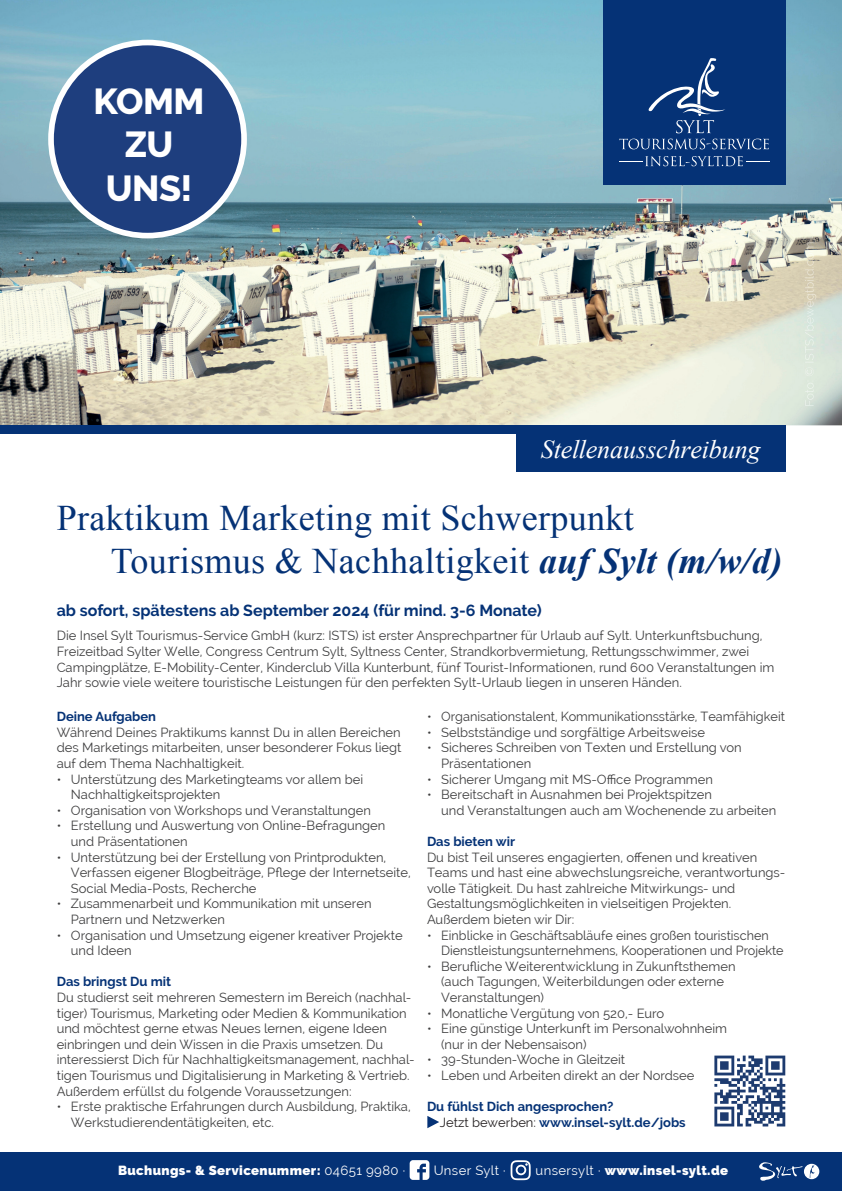
<style>
.page{position:relative;width:842px;height:1191px;background:#fff}
.page>*{position:absolute;margin:0;border:0;box-sizing:border-box;transform-origin:0 0}
.t1{font:36px/43.2px "Times New Roman";letter-spacing:.01em;color:#053276}
.t2{font:800 36px/43.2px "Raleway";letter-spacing:-.015em;color:#fff;text-align:center}
.t3{font:italic 26px "Times New Roman";letter-spacing:-.005em;color:#fff}
.t4{font:700 16px "Raleway";color:#053276}
.t5{font:900 13.1px "Raleway";letter-spacing:.03em;color:#fff}
.t6{font:13.1px "Raleway";letter-spacing:.03em;color:#fff}
.t7{font:13px/15.6px "Raleway";color:#3e3e3f}
.t8{font:700 13px/15.6px "Raleway";color:#053276}
.s1{font-weight:700;font-style:italic}
.s2{font-weight:400;color:#231f20}
.s3{font-weight:400}
</style>
<div class="page">
<img style="left:0;top:0;width:842px;height:425px">
<div style="left:0;top:425px;width:782px;height:9px;background:#053276"></div>
<div style="left:516px;top:425px;width:269px;height:47px;background:#053276"></div>
<div style="left:51px;top:43px;width:193px;height:193px;background:#1e3e7e;border-radius:50%"></div>
<div style="left:48px;top:40px;width:199px;height:198px;border:6px solid #fff;border-radius:50%"></div>
<div style="left:603px;top:0;width:182px;height:185px;background:#053276"></div>
<svg style="left:619px;top:139px;width:150px;height:10px"></svg>
<svg style="left:648px;top:58px;width:77px;height:75px"></svg>
<svg style="left:619px;top:156px;width:150px;height:10px"></svg>
<svg style="left:714px;top:1055px;width:71px;height:71px"></svg>
<svg style="left:427px;top:1116px;width:12px;height:12px"></svg>
<div style="left:0;top:1152px;width:842px;height:39px;background:#053276"></div>
<svg style="left:410px;top:1160px;width:19px;height:19px"></svg>
<svg style="left:511px;top:1160px;width:20px;height:20px"></svg>
<svg style="left:759px;top:1162px;width:60px;height:18px"></svg>
<img style="left:805px;top:242px;width:11px;height:164px">
<h1 class="t2" style="left:94px;top:80px;width:113px">KOMM<br>ZU<br>UNS!</h1>
<h2 class="t3" style="left:541px;top:431px;width:221px">Stellenausschreibung</h2>
<h1 class="t1" style="left:111px;top:495px;width:673px;text-indent:-54px">Praktikum Marketing mit Schwerpunkt<br>Tourismus &amp; Nachhaltigkeit <span class="s1">auf Sylt (m/w/d)</span></h1>
<p class="t4" style="left:57px;top:601px;width:487px">ab sofort, spätestens ab September 2024 (für mind. 3-6 Monate)</p>
<p class="t7" style="left:57px;top:628px;width:719px">Die Insel Sylt Tourismus-Service GmbH (kurz: ISTS) ist erster Ansprechpartner für Urlaub auf Sylt. Unterkunftsbuchung, Freizeitbad Sylter Welle, Congress Centrum Sylt, Syltness Center, Strandkorbvermietung, Rettungsschwimmer, zwei Campingplätze, E-Mobility-Center, Kinderclub Villa Kunterbunt, fünf Tourist-Informationen, rund 600 Veranstaltungen im Jahr sowie viele weitere touristische Leistungen für den perfekten Sylt-Urlaub liegen in unseren Händen.</p>
<p class="t8" style="left:57px;top:709px;width:101px">Deine Aufgaben</p>
<p class="t7" style="left:57px;top:724px;width:346px;text-align:justify">Während Deines Praktikums kannst Du in allen Bereichen des Marketings mitarbeiten, unser besonderer Fokus liegt auf dem Thema Nachhaltigkeit.</p>
<p class="t7" style="left:71px;top:771px;width:294px;text-indent:-14px">• Unterstützung des Marketingteams vor allem bei<br>Nachhaltigkeitsprojekten</p>
<p class="t7" style="left:57px;top:802px;width:316px">• Organisation von Workshops und Veranstaltungen</p>
<p class="t7" style="left:71px;top:818px;width:316px;text-indent:-14px">• Erstellung und Auswertung von Online-Befragungen und Präsentationen</p>
<p class="t7" style="left:71px;top:849px;width:341px;text-indent:-14px">• Unterstützung bei der Erstellung von Printprodukten,<br>Verfassen eigener Blogbeiträge, Pflege der Internetseite,<br>Social Media-Posts, Recherche</p>
<p class="t7" style="left:71px;top:896px;width:302px;text-indent:-14px">• Zusammenarbeit und Kommunikation mit unseren<br>Partnern und Netzwerken</p>
<p class="t7" style="left:71px;top:927px;width:333px;text-indent:-14px">• Organisation und Umsetzung eigener kreativer Projekte und Ideen</p>
<p class="t8" style="left:57px;top:974px;width:116px">Das bringst Du mit</p>
<p class="t7" style="left:57px;top:989px;width:360px">Du studierst seit mehreren Semestern im Bereich (nachhal&shy;tiger) Tourismus, Marketing oder Medien &amp; Kommunikation und möchtest gerne etwas Neues lernen, eigene Ideen einbringen und dein Wissen in die Praxis umsetzen. Du interessierst Dich für Nachhaltigkeitsmanagement, nachhal&shy;tigen Tourismus und Digitalisierung in Marketing &amp; Vertrieb.<br>Außerdem erfüllst du folgende Voraussetzungen:</p>
<p class="t7" style="left:71px;top:1098px;width:341px;text-indent:-14px">• Erste praktische Erfahrungen durch Ausbildung, Praktika,<br>Werkstudierendentätigkeiten, etc.</p>
<p class="t7" style="left:427px;top:708px;width:359px">• Organisationstalent, Kommunikationsstärke, Teamfähigkeit</p>
<p class="t7" style="left:427px;top:724px;width:280px">• Selbstständige und sorgfältige Arbeitsweise</p>
<p class="t7" style="left:441px;top:740px;width:302px;text-indent:-14px">• Sicheres Schreiben von Texten und Erstellung von<br>Präsentationen</p>
<p class="t7" style="left:427px;top:771px;width:287px">• Sicherer Umgang mit MS-Office Programmen</p>
<p class="t7" style="left:441px;top:786px;width:337px;text-indent:-14px">• Bereitschaft in Ausnahmen bei Projektspitzen<br>und Veranstaltungen auch am Wochenende zu arbeiten</p>
<p class="t8" style="left:427px;top:833px;width:90px">Das bieten wir</p>
<p class="t7" style="left:427px;top:849px;width:360px">Du bist Teil unseres engagierten, offenen und kreativen Teams und hast eine abwechslungsreiche, verantwortungs&shy;volle Tätigkeit. Du hast zahlreiche Mitwirkungs- und Gestaltungsmöglichkeiten in vielseitigen Projekten.<br>Außerdem bieten wir Dir:</p>
<p class="t7" style="left:441px;top:927px;width:344px;text-indent:-14px">• Einblicke in Geschäftsabläufe eines großen touristischen<br>Dienstleistungsunternehmens, Kooperationen und Projekte</p>
<p class="t7" style="left:441px;top:958px;width:296px;text-indent:-14px">• Berufliche Weiterentwicklung in Zukunftsthemen (auch Tagungen, Weiterbildungen oder externe<br>Veranstaltungen)</p>
<p class="t7" style="left:427px;top:1005px;width:239px">• Monatliche Vergütung von 520,- Euro</p>
<p class="t7" style="left:441px;top:1020px;width:287px;text-indent:-14px">• Eine günstige Unterkunft im Personalwohnheim (nur in der Nebensaison)</p>
<p class="t7" style="left:427px;top:1052px;width:200px">• 39-Stunden-Woche in Gleitzeit</p>
<p class="t7" style="left:427px;top:1067px;width:269px">• Leben und Arbeiten direkt an der Nordsee</p>
<p class="t8" style="left:440px;top:1099px;width:247px;text-indent:-13px">Du fühlst Dich angesprochen?<br><span class="s2">Jetzt bewerben:</span> www.insel-sylt.de/jobs</p>
<p class="t5" style="left:118px;top:1162px;width:289px">Buchungs- &amp; Servicenummer: <span class="s3">04651 9980 ·</span></p>
<p class="t6" style="left:434px;top:1162px;width:73px">Unser Sylt ·</p>
<p class="t5" style="left:536px;top:1162px;width:194px"><span class="s3">unsersylt ·</span> www.insel-sylt.de</p>
</div>
